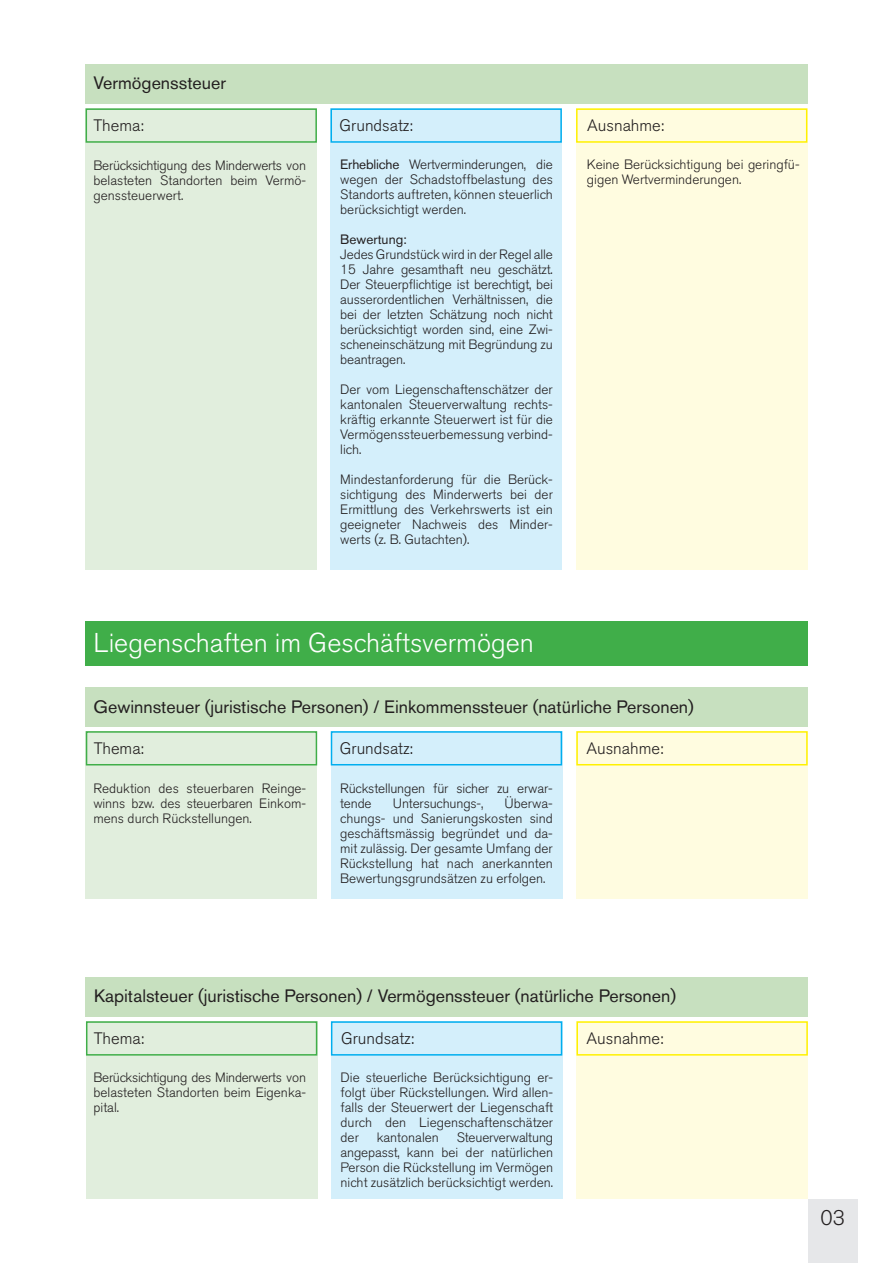
<style>
.page{position:relative;width:893px;height:1263px;background:#fff}
.page>*{position:absolute;margin:0;border:0;box-sizing:border-box;transform-origin:0 0}
.t1{font:300 27px "Akzidenz Grotesk BQ";color:#fff}
.t2{font:300 21px "Akzidenz Grotesk BQ";color:#231f20}
.t3{font:17.85px "Akzidenz Grotesk BQ";color:#231f20}
.t4{font:300 16.5px "Akzidenz Grotesk BQ";color:#231f20}
.t5{font:300 13.5px/15px "Akzidenz Grotesk BQ";color:#231f20;text-align:justify}
.t6{font:13.5px "Akzidenz Grotesk BQ";color:#231f20}
.s1{font-weight:400}
</style>
<div class="page">
<div style="left:86px;top:1021px;width:231px;height:178px;background:#e1eedd"></div>
<div style="left:331px;top:1021px;width:232px;height:178px;background:#d4effb"></div>
<div style="left:576px;top:1021px;width:232px;height:178px;background:#fffce0"></div>
<div style="left:86px;top:1021px;width:231px;height:34px;border:2px solid #40ae49"></div>
<div style="left:331px;top:1021px;width:231px;height:34px;border:2px solid #00aeef"></div>
<div style="left:576px;top:1021px;width:232px;height:34px;border:2px solid #fff101"></div>
<div style="left:808px;top:1199px;width:50px;height:64px;background:#e6e7e9"></div>
<div style="left:85px;top:621px;width:723px;height:45px;background:#40ae49"></div>
<div style="left:85px;top:687px;width:722px;height:40px;background:#c7e0bf"></div>
<div style="left:85px;top:64px;width:722px;height:40px;background:#c7e0bf"></div>
<div style="left:85px;top:977px;width:723px;height:40px;background:#c7e0bf"></div>
<div style="left:86px;top:731px;width:231px;height:168px;background:#e1eedd"></div>
<div style="left:331px;top:731px;width:231px;height:168px;background:#d4effb"></div>
<div style="left:576px;top:731px;width:232px;height:168px;background:#fffce0"></div>
<div style="left:86px;top:731px;width:231px;height:34px;border:2px solid #40ae49"></div>
<div style="left:331px;top:731px;width:231px;height:34px;border:2px solid #00aeef"></div>
<div style="left:576px;top:731px;width:232px;height:34px;border:2px solid #fff101"></div>
<div style="left:86px;top:108px;width:231px;height:462px;background:#e1eedd"></div>
<div style="left:331px;top:108px;width:231px;height:462px;background:#d4effb"></div>
<div style="left:576px;top:108px;width:231px;height:462px;background:#fffce0"></div>
<div style="left:86px;top:108px;width:231px;height:35px;border:2px solid #40ae49"></div>
<div style="left:330px;top:108px;width:232px;height:35px;border:2px solid #00aeef"></div>
<div style="left:576px;top:108px;width:231px;height:35px;border:2px solid #fff101"></div>
<h3 class="t3" style="left:94px;top:73px;width:134px">Vermögenssteuer</h3>
<p class="t4" style="left:94px;top:116px;width:52px">Thema:</p>
<p class="t4" style="left:340px;top:116px;width:75px">Grundsatz:</p>
<p class="t4" style="left:587px;top:116px;width:79px">Ausnahme:</p>
<p class="t5" style="left:94px;top:158px;width:214px">Berücksichtigung des Minderwerts von belasteten Standorten beim Vermö&shy;genssteuerwert.</p>
<p class="t5" style="left:340px;top:157px;width:214px"><span class="s1">Erhebliche</span> Wertverminderungen, die wegen der Schadstoffbelastung des Standorts auftreten, können steuerlich berücksichtigt werden.</p>
<p class="t6" style="left:340px;top:232px;width:68px">Bewertung:</p>
<p class="t5" style="left:340px;top:247px;width:214px">Jedes Grundstück wird in der Regel alle 15 Jahre gesamthaft neu geschätzt.<br>Der Steuerpflichtige ist berechtigt, bei ausserordentlichen Verhältnissen, die bei der letzten Schätzung noch nicht berücksichtigt worden sind, eine Zwi&shy;scheneinschätzung mit Begründung zu beantragen.</p>
<p class="t5" style="left:340px;top:382px;width:214px">Der vom Liegenschaftenschätzer der kantonalen Steuerverwaltung rechts&shy;kräftig erkannte Steuerwert ist für die Vermögenssteuerbemessung verbind&shy;lich.</p>
<p class="t5" style="left:340px;top:472px;width:214px">Mindestanforderung für die Berück&shy;sichtigung des Minderwerts bei der Ermittlung des Verkehrswerts ist ein geeigneter Nachweis des Minder&shy;werts (z. B. Gutachten).</p>
<p class="t5" style="left:587px;top:157px;width:214px">Keine Berücksichtigung bei geringfü&shy;gigen Wertverminderungen.</p>
<h1 class="t1" style="left:93px;top:627px;width:442px">Liegenschaften im Geschäftsvermögen</h1>
<h3 class="t3" style="left:94px;top:696px;width:602px">Gewinnsteuer (juristische Personen) / Einkommenssteuer (natürliche Personen)</h3>
<p class="t4" style="left:94px;top:739px;width:52px">Thema:</p>
<p class="t4" style="left:340px;top:739px;width:75px">Grundsatz:</p>
<p class="t4" style="left:586px;top:739px;width:79px">Ausnahme:</p>
<p class="t5" style="left:93px;top:781px;width:214px">Reduktion des steuerbaren Reinge&shy;winns bzw. des steuerbaren Einkom&shy;mens durch Rückstellungen.</p>
<p class="t5" style="left:340px;top:781px;width:214px">Rückstellungen für sicher zu erwar&shy;tende</p>
<p class="t5" style="left:340px;top:796px;width:214px;text-indent:164px">Überwa&shy;chungs- und Sanierungskosten sind geschäftsmässig begründet und da&shy;mit zulässig. Der gesamte Umfang der Rückstellung hat nach anerkannten Bewertungsgrundsätzen zu erfolgen.</p>
<p class="t5" style="left:393px;top:796px;width:92px">Untersuchungs-,</p>
<h3 class="t3" style="left:94px;top:985px;width:584px">Kapitalsteuer (juristische Personen) / Vermögenssteuer (natürliche Personen)</h3>
<p class="t4" style="left:94px;top:1029px;width:52px">Thema:</p>
<p class="t4" style="left:341px;top:1029px;width:75px">Grundsatz:</p>
<p class="t4" style="left:587px;top:1029px;width:79px">Ausnahme:</p>
<p class="t5" style="left:94px;top:1070px;width:214px">Berücksichtigung des Minderwerts von belasteten Standorten beim Eigenka&shy;pital.</p>
<p class="t5" style="left:341px;top:1070px;width:214px">Die steuerliche Berücksichtigung er&shy;folgt über Rückstellungen. Wird allen&shy;falls der Steuerwert der Liegenschaft durch den Liegenschaftenschätzer der</p>
<p class="t5" style="left:341px;top:1130px;width:214px;text-indent:116px">Steuerverwaltung angepasst, kann bei der natürlichen Person die Rückstellung im Vermögen nicht zusätzlich berücksichtigt werden.</p>
<p class="t5" style="left:377px;top:1130px;width:64px">kantonalen</p>
<h2 class="t2" style="left:820px;top:1206px;width:26px">03</h2>
</div>
